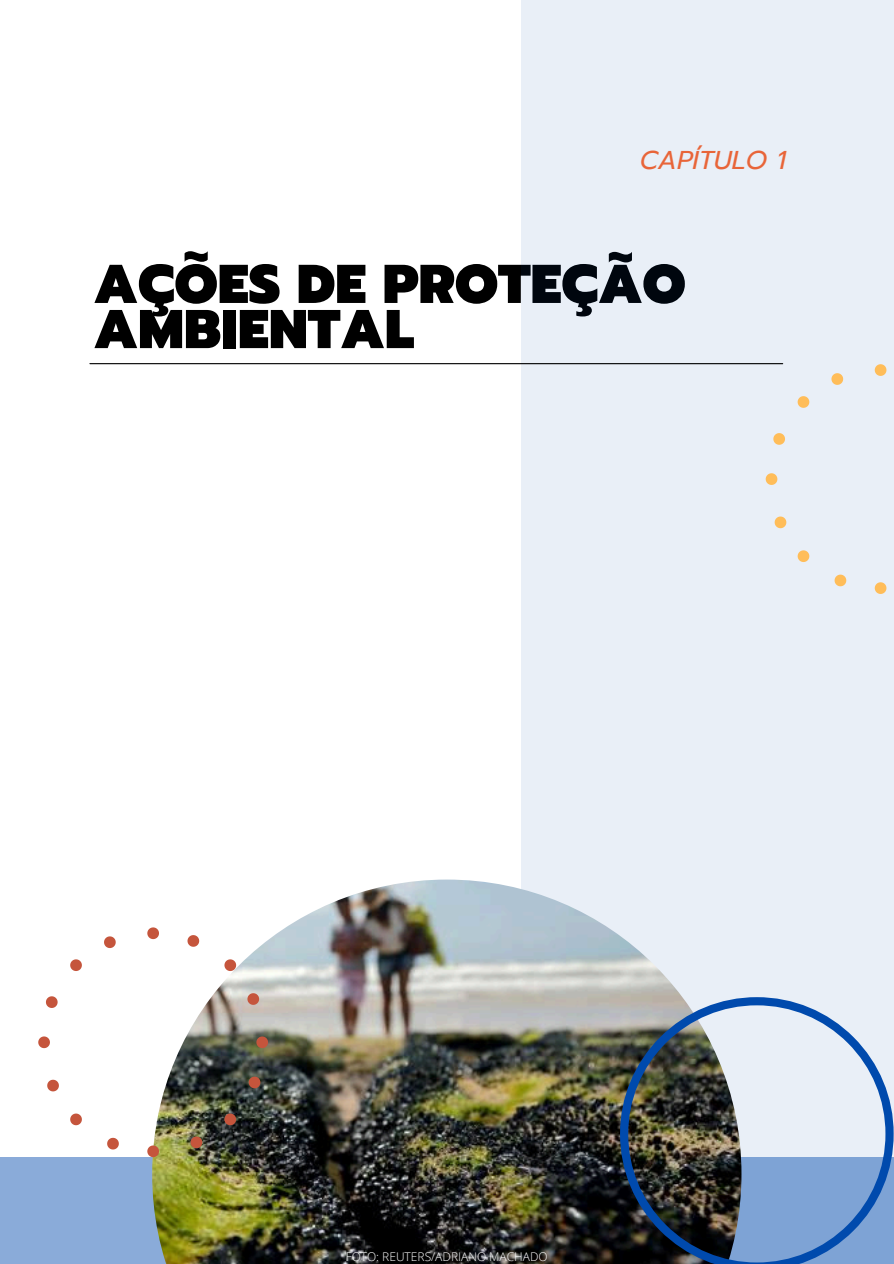
<style>
.page{position:relative;width:894px;height:1264px;background:#fff}
.page>*{position:absolute;margin:0;border:0;box-sizing:border-box;transform-origin:0 0}
.t1{font:900 54.6px/45.2px "Prompt";color:#000}
.t2{font:italic 25.65px "Prompt";color:#e86539}
.t3{font:300 12px "Open Sans";color:#fff}
</style>
<div class="page">
<div style="left:521px;top:0;width:372px;height:1263px;background:#e9eff7"></div>
<div style="left:0;top:1157px;width:893px;height:106px;background:#8aabd9"></div>
<hr style="left:90px;top:363px;width:692px;height:1px;background:#000">
<img style="left:152px;top:879px;width:530px;height:384px">
<svg style="left:620px;top:997px;width:273px;height:266px"></svg>
<img style="left:38px;top:927px;width:230px;height:229px">
<svg style="left:765px;top:364px;width:122px;height:230px"></svg>
<h2 class="t2" style="left:639px;top:141px;width:147px">CAPÍTULO 1</h2>
<h1 class="t1" style="left:94px;top:262px;width:593px">AÇÕES DE PROTEÇÃO<br>AMBIENTAL</h1>
<p class="t3" style="left:345px;top:1247px;width:203px">FOTO: REUTERS/ADRIANO MACHADO</p>
</div>
